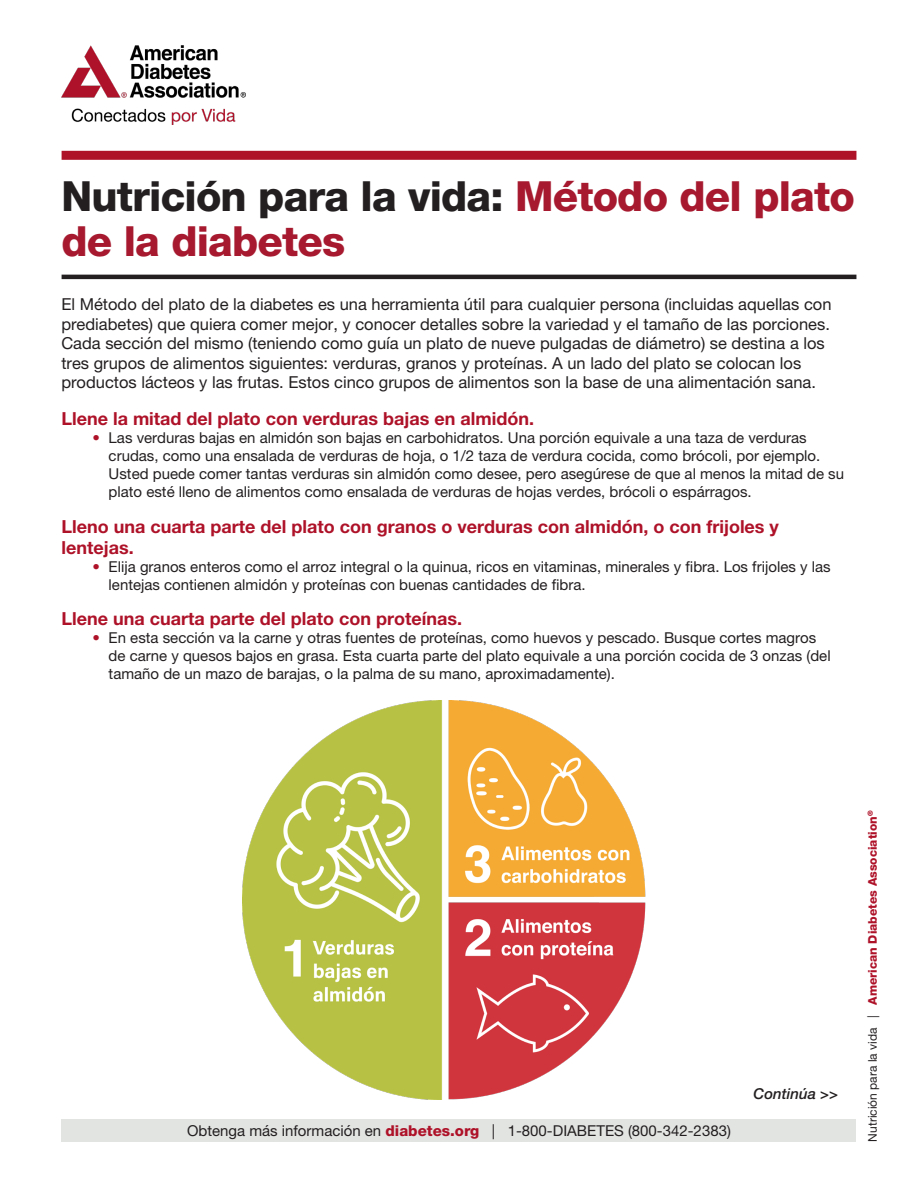
<style>
.page{position:relative;width:918px;height:1188px;background:#fff}
.page>*{position:absolute;margin:0;border:0;box-sizing:border-box;transform-origin:0 0}
.t1{font:800 41.7px/45px "Helvetica Neue LT Pro";letter-spacing:-.02em;color:#a6192e}
.t2{font:700 18px/21.6px "Helvetica Neue LT Pro";color:#ae1229}
.t3{font:16.5px/19.5px "Helvetica Neue LT Pro";color:#231f20}
.Footer_1{font:15px/18px "Helvetica Neue LT Pro";color:#231f20}
.t4{font:italic 500 15px "Helvetica Neue LT Pro";color:#231f20}
.Footer_2{font:800 12px "Helvetica Neue LT Pro";color:#ae1229}
.s1{color:#231f20}
.s2{font-weight:700;color:#ae1229}
.s3{font-weight:800;color:#ae1229}
.s4{font-weight:400;color:#231f20}
</style>
<div class="page">
<div style="left:62px;top:151px;width:794px;height:9px;background:#ae1229"></div>
<hr style="left:62px;top:275px;width:794px;height:4px;background:#231f20">
<img style="left:243px;top:701px;width:403px;height:398px">
<img style="left:62px;top:46px;width:183px;height:78px">
<div style="left:62px;top:1119px;width:794px;height:23px;background:#e2e4e2"></div>
<p class="t1" style="left:62px;top:174px;width:795px"><span class="s1">Nutrición para la vida:</span> Método del plato de la diabetes</p>
<p class="t3" style="left:61px;top:295px;width:772px">El Método del plato de la diabetes es una herramienta útil para cualquier persona (incluidas aquellas con prediabetes) que quiera comer mejor, y conocer detalles sobre la variedad y el tamaño de las porciones.<br>Cada sección del mismo (teniendo como guía un plato de nueve pulgadas de diámetro) se destina a los tres grupos de alimentos siguientes: verduras, granos y proteínas. A un lado del plato se colocan los productos lácteos y las frutas. Estos cinco grupos de alimentos son la base de una alimentación sana.</p>
<p class="t2" style="left:61px;top:408px;width:474px">Llene la mitad del plato con verduras bajas en almidón.</p>
<p class="Footer_1" style="left:109px;top:429px;width:737px;text-indent:-16px"><span class="s2">•</span> Las verduras bajas en almidón son bajas en carbohidratos. Una porción equivale a una taza de verduras crudas, como una ensalada de verduras de hoja, o 1/2 taza de verdura cocida, como brócoli, por ejemplo.<br>Usted puede comer tantas verduras sin almidón como desee, pero asegúrese de que al menos la mitad de su plato esté lleno de alimentos como ensalada de verduras de hojas verdes, brócoli o espárragos.</p>
<p class="t2" style="left:61px;top:515px;width:719px">Lleno una cuarta parte del plato con granos o verduras con almidón, o con frijoles y lentejas.</p>
<p class="Footer_1" style="left:109px;top:558px;width:723px;text-indent:-16px"><span class="s2">•</span> Elija granos enteros como el arroz integral o la quinua, ricos en vitaminas, minerales y fibra. Los frijoles y las lentejas contienen almidón y proteínas con buenas cantidades de fibra.</p>
<p class="t2" style="left:61px;top:608px;width:402px">Llene una cuarta parte del plato con proteínas.</p>
<p class="Footer_1" style="left:109px;top:629px;width:724px;text-indent:-16px"><span class="s2">•</span> En esta sección va la carne y otras fuentes de proteínas, como huevos y pescado. Busque cortes magros de carne y quesos bajos en grasa. Esta cuarta parte del plato equivale a una porción cocida de 3 onzas (del tamaño de un mazo de barajas, o la palma de su mano, aproximadamente).</p>
<p class="Footer_1" style="left:187px;top:1122px;width:545px">Obtenga más información en <span class="s3">diabetes.org</span> | 1-800-DIABETES (800-342-2383)</p>
<p class="t4" style="left:754px;top:1085px;width:86px">Continúa &gt;&gt;</p>
<p class="Footer_2" style="left:865px;top:1142px;width:332px;rotate:-90deg"><span class="s4">Nutrición para la vida |</span> American Diabetes Association<sup>®</sup></p>
</div>
